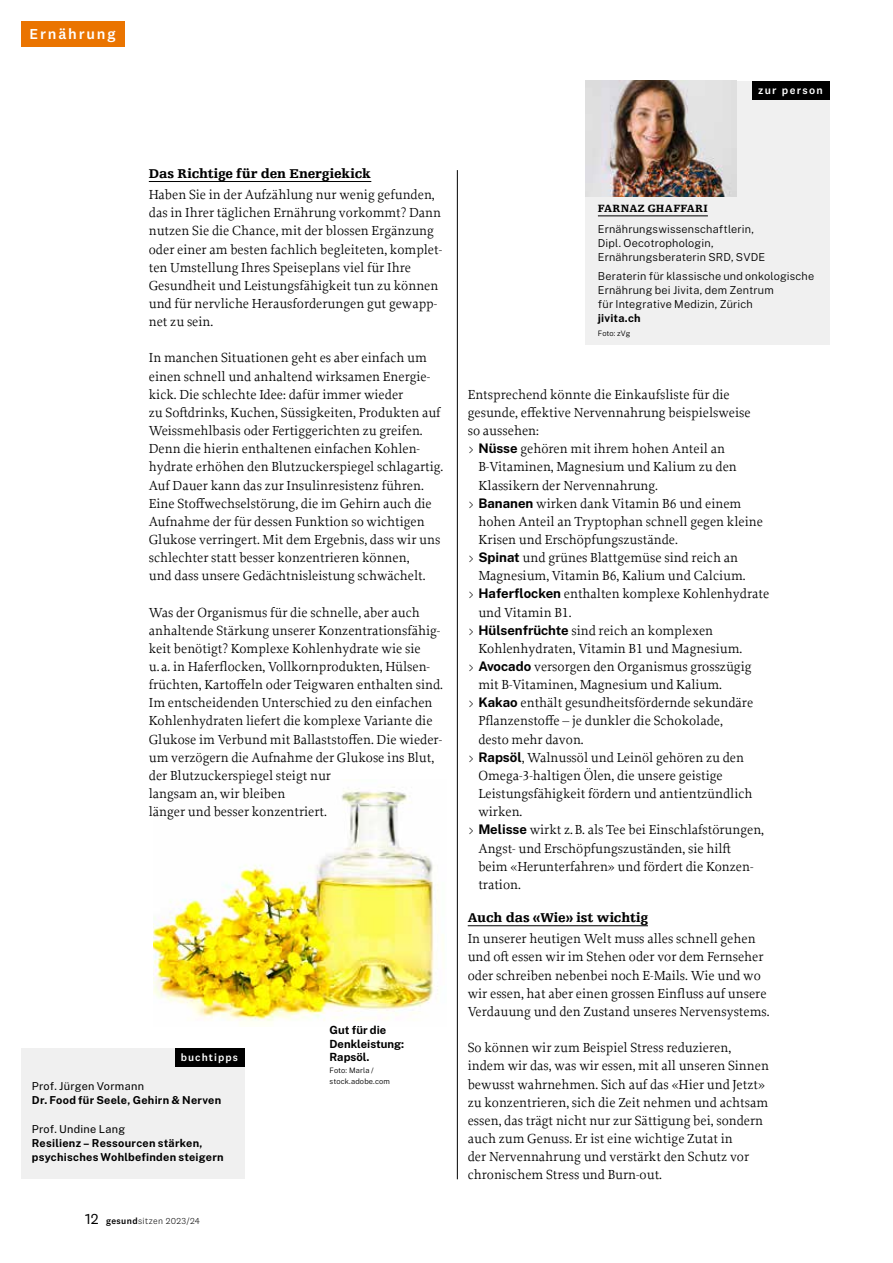
<style>
.page{position:relative;width:893px;height:1263px;background:#fff}
.page>*{position:absolute;margin:0;border:0;box-sizing:border-box;transform-origin:0 0}
.t1{font:500 15px "National 2";letter-spacing:.12em;color:#fff}
.t2{font:13.8px/18.1px "Proforma";color:#000}
.t3{font:900 13.5px "Egyptienne FLT Std";letter-spacing:-.005em;color:#000}
.t4{font:700 11.25px/13.5px "Public Sans";color:#000}
.t5{font:900 11.1px "Egyptienne FLT Std";letter-spacing:.03em;color:#000}
.t6{font:300 10.95px/14.2px "Public Sans";letter-spacing:.015em;color:#000}
.t7{font:700 10.95px/14.2px "Public Sans";letter-spacing:.025em;color:#000}
.t8{font:10.95px "Public Sans";letter-spacing:.025em;color:#000}
.t9{font:500 10.95px "National 2";letter-spacing:.12em;color:#fff}
.t10{font:500 10.65px "National 2";letter-spacing:.095em;color:#fff}
.t11{font:300 9px "National 2";letter-spacing:.04em;color:#000}
.t12{font:300 7.5px/10.5px "Public Sans";letter-spacing:.02em;color:#000}
.s1{font-weight:400;font-size:15px}
.s2{font-weight:500}
.s3{font-family:"Public Sans";font-weight:700;font-size:13.2px}
</style>
<div class="page">
<img style="left:154px;top:787px;width:284px;height:235px">
<div style="left:21px;top:21px;width:103px;height:26px;background:#ea7400"></div>
<hr style="left:468px;top:925px;width:180px;height:1px;background:#000">
<div style="left:585px;top:81px;width:245px;height:263px;background:#f0f0f0"></div>
<hr style="left:598px;top:216px;width:110px;height:1px;background:#000">
<img style="left:585px;top:81px;width:152px;height:115px">
<hr style="left:457px;top:170px;width:1px;height:1009px;background:#000">
<div style="left:21px;top:1048px;width:223px;height:131px;background:#f0f0f0"></div>
<div style="left:175px;top:1048px;width:69px;height:19px;background:#000"></div>
<div style="left:752px;top:81px;width:77px;height:18px;background:#000"></div>
<hr style="left:149px;top:181px;width:222px;height:1px;background:#000">
<p class="t1" style="left:30px;top:25px;width:87px">Ernährung</p>
<p class="t9" style="left:758px;top:83px;width:66px">zur person</p>
<p class="t3" style="left:149px;top:166px;width:224px">Das Richtige für den Energiekick</p>
<p class="t2" style="left:149px;top:185px;width:295px">Haben Sie in der Aufzählung nur wenig gefunden, das in Ihrer täglichen Ernährung vorkommt? Dann nutzen Sie die Chance, mit der blossen Ergänzung oder einer am besten fachlich begleiteten, komplet&shy;ten Umstellung Ihres Speiseplans viel für Ihre Gesundheit und Leistungsfähigkeit tun zu können und für nervliche Herausforderungen gut gewapp&shy;net zu sein.</p>
<p class="t2" style="left:149px;top:349px;width:296px">In manchen Situationen geht es aber einfach um einen schnell und anhaltend wirksamen Energie&shy;kick. Die schlechte Idee: dafür immer wieder<br>zu Softdrinks, Kuchen, Süssigkeiten, Produkten auf Weissmehlbasis oder Fertiggerichten zu greifen.<br>Denn die hierin enthaltenen einfachen Kohlen&shy;hydrate erhöhen den Blutzuckerspiegel schlagartig.<br>Auf Dauer kann das zur Insulinresistenz führen.<br>Eine Stoffwechselstörung, die im Gehirn auch die Aufnahme der für dessen Funktion so wichtigen Glukose verringert. Mit dem Ergebnis, dass wir uns schlechter statt besser konzentrieren können,<br>und dass unsere Gedächtnisleistung schwächelt.</p>
<p class="t2" style="left:149px;top:603px;width:296px">Was der Organismus für die schnelle, aber auch anhaltende Stärkung unserer Konzentrationsfähig&shy;keit benötigt? Komplexe Kohlenhydrate wie sie<br>u. a. in Haferflocken, Vollkornprodukten, Hülsen&shy;früchten, Kartoffeln oder Teigwaren enthalten sind.<br>Im entscheidenden Unterschied zu den einfachen Kohlenhydraten liefert die komplexe Variante die Glukose im Verbund mit Ballaststoffen. Die wieder&shy;um verzögern die Aufnahme der Glukose ins Blut, der Blutzuckerspiegel steigt nur<br>langsam an, wir bleiben<br>länger und besser konzentriert.</p>
<p class="t10" style="left:181px;top:1051px;width:58px">buchtipps</p>
<p class="t8" style="left:32px;top:1078px;width:114px">Prof. Jürgen Vormann</p>
<p class="t7" style="left:32px;top:1092px;width:191px">Dr. Food für Seele, Gehirn &amp; Nerven</p>
<p class="t8" style="left:32px;top:1121px;width:95px">Prof. Undine Lang</p>
<p class="t7" style="left:32px;top:1135px;width:193px">Resilienz – Ressourcen stärken, psychisches Wohlbefinden steigern</p>
<p class="t11" style="left:85px;top:1215px;width:117px"><span class="s1">12</span> <span class="s2">gesund</span>sitzen 2023/24</p>
<p class="t4" style="left:330px;top:1022px;width:76px">Gut für die<br>Denkleistung:<br>Rapsöl.</p>
<p class="t12" style="left:330px;top:1065px;width:62px">Foto: Marla / stock.adobe.com</p>
<p class="t5" style="left:598px;top:202px;width:111px">FARNAZ GHAFFARI</p>
<p class="t6" style="left:598px;top:221px;width:169px">Ernährungswissenschaftlerin,<br>Dipl. Oecotrophologin,<br>Ernährungsberaterin SRD, SVDE</p>
<p class="t6" style="left:598px;top:268px;width:218px">Beraterin für klassische und onkologische<br>Ernährung bei Jivita, dem Zentrum<br>für Integrative Medizin, Zürich</p>
<p class="t7" style="left:598px;top:311px;width:44px">jivita.ch</p>
<p class="t12" style="left:598px;top:327px;width:34px">Foto: zVg</p>
<p class="t2" style="left:468px;top:385px;width:284px">Entsprechend könnte die Einkaufsliste für die gesunde, effektive Nervennahrung beispielsweise so aussehen:<br>&gt; <span class="s3">Nüsse</span> gehören mit ihrem hohen Anteil an</p>
<p class="t2" style="left:478px;top:458px;width:260px">B-Vitaminen, Magnesium und Kalium zu den</p>
<p class="t2" style="left:478px;top:476px;width:181px">Klassikern der Nervennahrung.</p>
<p class="t2" style="left:468px;top:494px;width:275px">&gt; <span class="s3">Bananen</span> wirken dank Vitamin B6 und einem</p>
<p class="t2" style="left:478px;top:512px;width:286px">hohen Anteil an Tryptophan schnell gegen kleine</p>
<p class="t2" style="left:478px;top:530px;width:201px">Krisen und Erschöpfungszustände.</p>
<p class="t2" style="left:468px;top:548px;width:272px">&gt; <span class="s3">Spinat</span> und grünes Blattgemüse sind reich an</p>
<p class="t2" style="left:478px;top:566px;width:269px">Magnesium, Vitamin B6, Kalium und Calcium.</p>
<p class="t2" style="left:468px;top:585px;width:303px">&gt; <span class="s3">Haferflocken</span> enthalten komplexe Kohlenhydrate</p>
<p class="t2" style="left:478px;top:603px;width:95px">und Vitamin B1.</p>
<p class="t2" style="left:468px;top:621px;width:247px">&gt; <span class="s3">Hülsenfrüchte</span> sind reich an komplexen</p>
<p class="t2" style="left:478px;top:639px;width:266px">Kohlenhydraten, Vitamin B1 und Magnesium.</p>
<p class="t2" style="left:468px;top:657px;width:285px">&gt; <span class="s3">Avocado</span> versorgen den Organismus grosszügig</p>
<p class="t2" style="left:478px;top:675px;width:245px">mit B-Vitaminen, Magnesium und Kalium.</p>
<p class="t2" style="left:468px;top:693px;width:287px">&gt; <span class="s3">Kakao</span> enthält gesundheitsfördernde sekundäre</p>
<p class="t2" style="left:478px;top:712px;width:246px">Pflanzenstoffe – je dunkler die Schokolade,</p>
<p class="t2" style="left:478px;top:730px;width:107px">desto mehr davon.</p>
<p class="t2" style="left:468px;top:748px;width:278px">&gt; <span class="s3">Rapsöl</span>, Walnussöl und Leinöl gehören zu den</p>
<p class="t2" style="left:478px;top:766px;width:246px">Omega-3-haltigen Ölen, die unsere geistige</p>
<p class="t2" style="left:478px;top:784px;width:276px">Leistungsfähigkeit fördern und antientzündlich</p>
<p class="t2" style="left:478px;top:802px;width:46px">wirken.</p>
<p class="t2" style="left:468px;top:821px;width:298px">&gt; <span class="s3">Melisse</span> wirkt z.B. als Tee bei Einschlafstörungen,</p>
<p class="t2" style="left:478px;top:839px;width:254px">Angst- und Erschöpfungszuständen, sie hilft</p>
<p class="t2" style="left:478px;top:857px;width:277px">beim «Herunterfahren» und fördert die Konzen-</p>
<p class="t2" style="left:478px;top:875px;width:44px">tration.</p>
<p class="t3" style="left:468px;top:910px;width:182px">Auch das «Wie» ist wichtig</p>
<p class="t2" style="left:468px;top:929px;width:303px">In unserer heutigen Welt muss alles schnell gehen und oft essen wir im Stehen oder vor dem Fernseher oder schreiben nebenbei noch E-Mails. Wie und wo wir essen, hat aber einen grossen Einfluss auf unsere Verdauung und den Zustand unseres Nervensystems.</p>
<p class="t2" style="left:468px;top:1038px;width:303px">So können wir zum Beispiel Stress reduzieren, indem wir das, was wir essen, mit all unseren Sinnen bewusst wahrnehmen. Sich auf das «Hier und Jetzt» zu konzentrieren, sich die Zeit nehmen und achtsam essen, das trägt nicht nur zur Sättigung bei, sondern auch zum Genuss. Er ist eine wichtige Zutat in<br>der Nervennahrung und verstärkt den Schutz vor chronischem Stress und Burn-out.</p>
</div>
